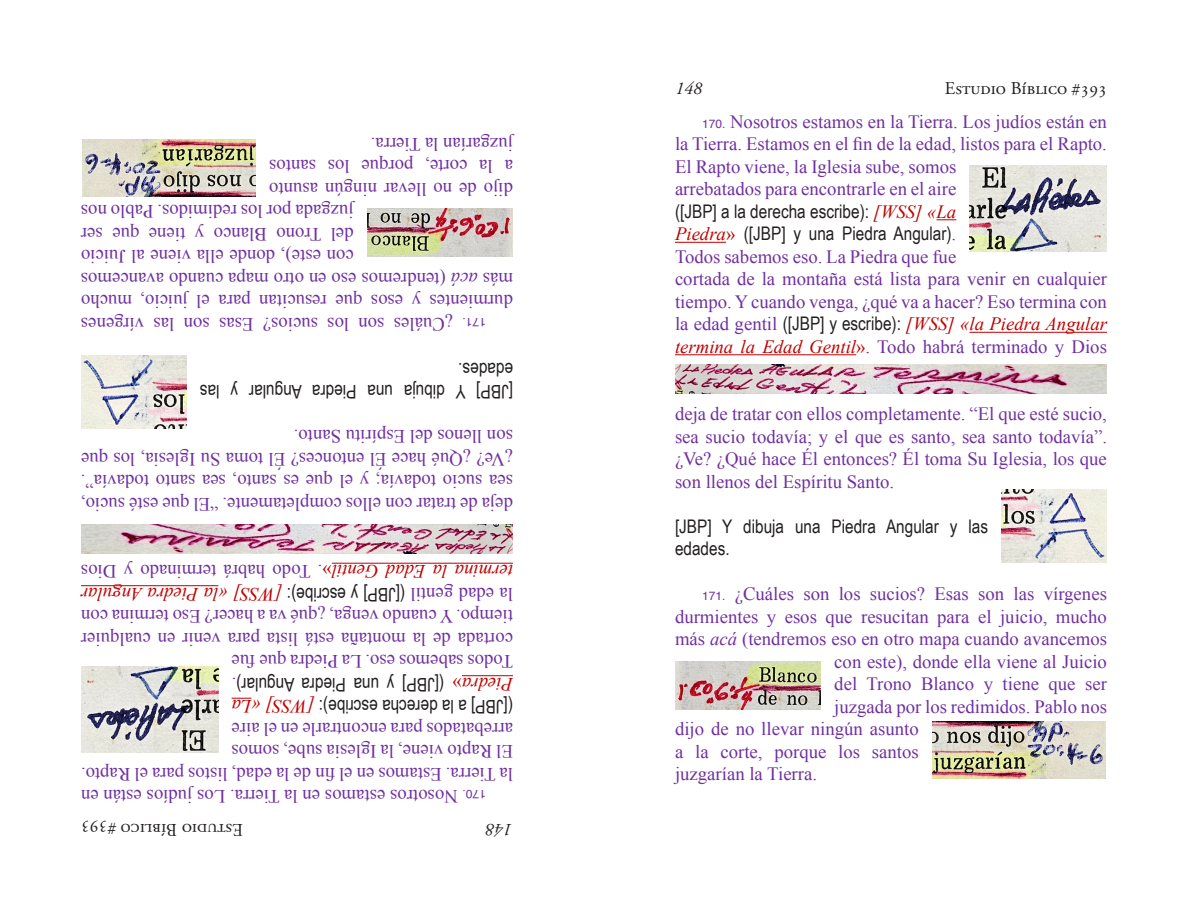
<style>
.page{position:relative;width:1188px;height:918px;background:#fff}
.page>*{position:absolute;margin:0;border:0;box-sizing:border-box;transform-origin:0 0}
.t1{font:18.75px/22.5px "Times New Roman";color:#7030a0}
.t2{font:18.75px/22.5px "Arial Narrow";color:#231f20}
.t3{font:18px "Adobe Garamond Pro";color:#231f20}
.t4{font:italic 18px "Adobe Garamond Pro";color:#231f20}
.t5{font:12px "Helvetica";color:#7030a0}
.s1{font-style:italic}
.s2{font-style:italic;color:#c00000}
.s3{color:#c00000}
.s4{font-family:"Arial Narrow";color:#231f20}
.s5{font-family:"Times New Roman";font-style:italic;color:#c00000}
.s6{font-family:"Times New Roman";color:#7030a0}
.s7{font-family:"Helvetica";font-size:12px}
.s8{font-family:"Times New Roman";color:#c00000}
</style>
<div class="page">
<svg style="left:232px;top:698px;width:19px;height:1px"></svg>
<hr style="left:462px;top:675px;width:51px;height:1px;background:#c00000">
<hr style="left:81px;top:585px;width:137px;height:1px;background:#c00000">
<hr style="left:332px;top:563px;width:181px;height:1px;background:#c00000">
<img style="left:81px;top:666px;width:137px;height:87px">
<img style="left:81px;top:524px;width:432px;height:29px">
<img style="left:81px;top:355px;width:105px;height:73px">
<img style="left:82px;top:140px;width:174px;height:57px">
<img style="left:367px;top:208px;width:146px;height:48px">
<svg style="left:937px;top:220px;width:19px;height:1px"></svg>
<hr style="left:675px;top:242px;width:51px;height:1px;background:#c00000">
<hr style="left:970px;top:332px;width:137px;height:1px;background:#c00000">
<hr style="left:675px;top:355px;width:181px;height:1px;background:#c00000">
<img style="left:970px;top:165px;width:137px;height:87px">
<img style="left:675px;top:365px;width:432px;height:29px">
<img style="left:1002px;top:490px;width:105px;height:73px">
<img style="left:932px;top:721px;width:174px;height:57px">
<img style="left:675px;top:662px;width:146px;height:48px">
<p class="t1" style="left:513px;top:156px;width:144px;rotate:-180deg">juzgarían la Tierra.</p>
<p class="t1" style="left:513px;top:178px;width:245px;rotate:-180deg">a la corte, porque los santos</p>
<p class="t1" style="left:513px;top:201px;width:245px;rotate:-180deg">dijo de no llevar ningún asunto</p>
<p class="t1" style="left:354px;top:223px;width:274px;rotate:-180deg">juzgada por los redimidos. Pablo nos</p>
<p class="t1" style="left:354px;top:246px;width:274px;rotate:-180deg">del Trono Blanco y tiene que ser</p>
<p class="t1" style="left:354px;top:268px;width:274px;rotate:-180deg">con este), donde ella viene al Juicio</p>
<p class="t1" style="left:513px;top:291px;width:434px;rotate:-180deg">más <span class="s1">acá</span> (tendremos eso en otro mapa cuando avancemos</p>
<p class="t1" style="left:513px;top:313px;width:434px;rotate:-180deg">durmientes y esos que resucitan para el juicio, mucho</p>
<p class="t1" style="left:453px;top:336px;width:374px;rotate:-180deg">¿Cuáles son los sucios? Esas son las vírgenes</p>
<p class="t5" style="left:486px;top:331px;width:25px;rotate:-180deg">171.</p>
<p class="t2" style="left:513px;top:404px;width:315px;rotate:-180deg">[JBP] Y dibuja una Piedra Angular y las edades.</p>
<p class="t1" style="left:513px;top:516px;width:434px;text-align:justify;rotate:-180deg">deja de tratar con ellos completamente. “El que esté sucio, sea sucio todavía; y el que es santo, sea santo todavía”. ¿Ve? ¿Qué hace Él entonces? Él toma Su Iglesia, los que son llenos del Espíritu Santo.</p>
<p class="t1" style="left:513px;top:696px;width:434px;rotate:-180deg"><span class="s2">Piedra</span><span class="s3">»<br></span>Todos sabemos eso. La Piedra que fue<br>cortada de la montaña está lista para venir en cualquier tiempo. Y cuando venga, ¿qué va a hacer? Eso termina con la edad gentil <span class="s4">([JBP] y escribe):</span> <span class="s2">[WSS] «la Piedra Angular termina la Edad Gentil</span><span class="s3">»</span>. Todo habrá terminado y Dios</p>
<p class="t2" style="left:513px;top:719px;width:283px;text-align:right;rotate:-180deg">([JBP] a la derecha escribe): <span class="s5">[WSS] «La </span>([JBP] y una Piedra Angular)<span class="s6">.</span></p>
<p class="t1" style="left:513px;top:786px;width:434px;rotate:-180deg">la Tierra. Estamos en el fin de la edad, listos para el Rapto.<br>El Rapto viene, la Iglesia sube, somos<br>arrebatados para encontrarle en el aire</p>
<p class="t1" style="left:458px;top:808px;width:378px;rotate:-180deg">Nosotros estamos en la Tierra. Los judíos están en</p>
<p class="t5" style="left:486px;top:804px;width:25px;rotate:-180deg">170.</p>
<p class="t3" style="left:243px;top:840px;width:164px;rotate:-180deg">Estudio Bíblico #393</p>
<p class="t4" style="left:513px;top:840px;width:28px;rotate:-180deg">148</p>
<p class="t4" style="left:675px;top:78px;width:28px">148</p>
<p class="t3" style="left:945px;top:78px;width:164px">Estudio Bíblico #393</p>
<p class="t1" style="left:675px;top:110px;width:434px;text-indent:27px"><span class="s7">170.</span> Nosotros estamos en la Tierra. Los judíos están en la Tierra. Estamos en el fin de la edad, listos para el Rapto.<br>El Rapto viene, la Iglesia sube, somos<br>arrebatados para encontrarle en el aire</p>
<p class="t2" style="left:675px;top:199px;width:283px">([JBP] a la derecha escribe): <span class="s5">[WSS] «La<br>Piedra</span><span class="s8">»</span> ([JBP] y una Piedra Angular)<span class="s6">.</span></p>
<p class="t1" style="left:675px;top:245px;width:434px">Todos sabemos eso. La Piedra que fue<br>cortada de la montaña está lista para venir en cualquier tiempo. Y cuando venga, ¿qué va a hacer? Eso termina con la edad gentil <span class="s4">([JBP] y escribe):</span> <span class="s2">[WSS] «la Piedra Angular termina la Edad Gentil</span><span class="s3">»</span>. Todo habrá terminado y Dios</p>
<p class="t1" style="left:675px;top:402px;width:434px;text-align:justify">deja de tratar con ellos completamente. “El que esté sucio, sea sucio todavía; y el que es santo, sea santo todavía”. ¿Ve? ¿Qué hace Él entonces? Él toma Su Iglesia, los que son llenos del Espíritu Santo.</p>
<p class="t2" style="left:675px;top:514px;width:315px">[JBP] Y dibuja una Piedra Angular y las edades.</p>
<p class="t1" style="left:702px;top:582px;width:406px"><span class="s7">171.</span> ¿Cuáles son los sucios? Esas son las vírgenes</p>
<p class="t1" style="left:675px;top:605px;width:434px">durmientes y esos que resucitan para el juicio, mucho</p>
<p class="t1" style="left:675px;top:627px;width:434px">más <span class="s1">acá</span> (tendremos eso en otro mapa cuando avancemos</p>
<p class="t1" style="left:834px;top:650px;width:274px">con este), donde ella viene al Juicio</p>
<p class="t1" style="left:834px;top:672px;width:274px">del Trono Blanco y tiene que ser</p>
<p class="t1" style="left:834px;top:695px;width:274px">juzgada por los redimidos. Pablo nos</p>
<p class="t1" style="left:675px;top:717px;width:245px">dijo de no llevar ningún asunto</p>
<p class="t1" style="left:675px;top:740px;width:245px">a la corte, porque los santos</p>
<p class="t1" style="left:675px;top:762px;width:144px">juzgarían la Tierra.</p>
</div>
